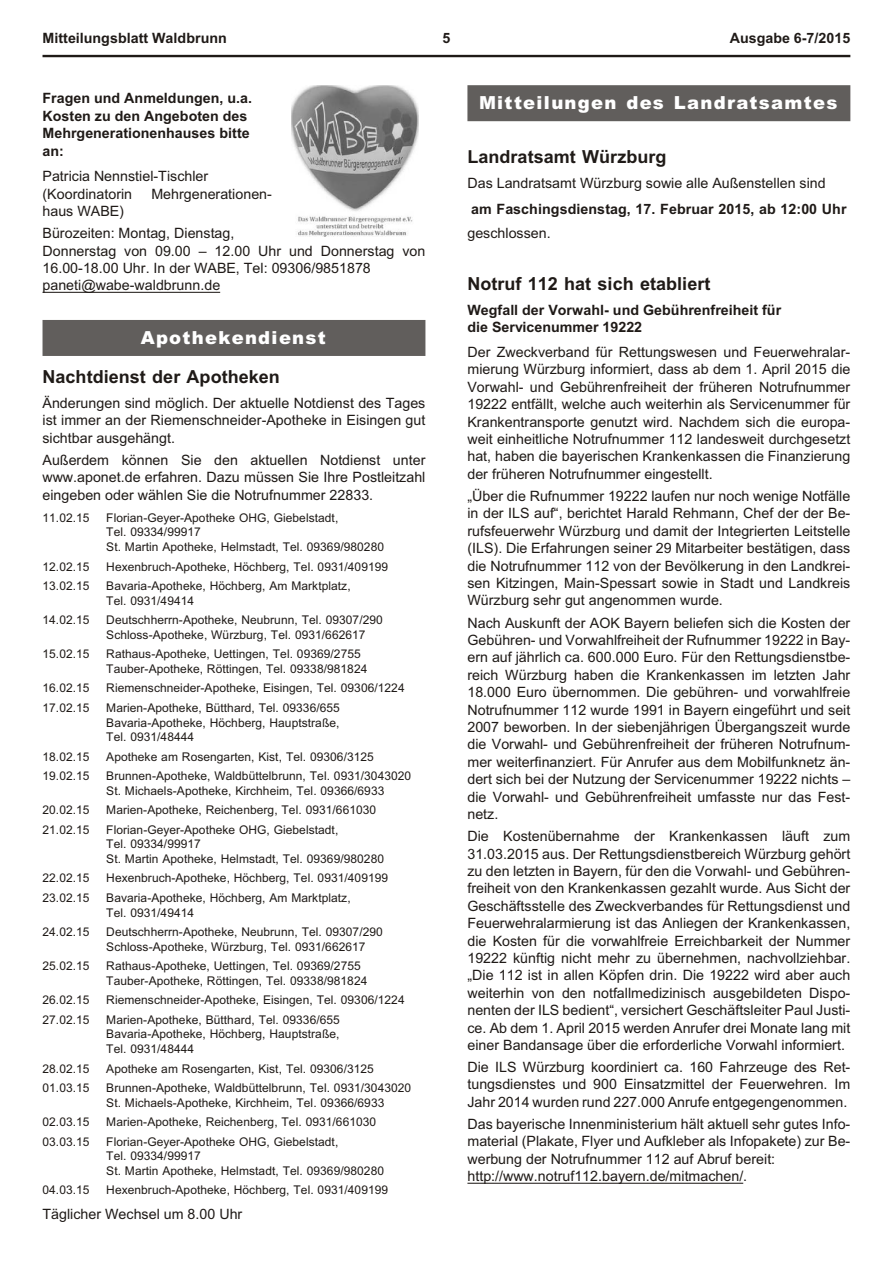
<style>
.page{position:relative;width:894px;height:1263px;background:#fff}
.page>*{position:absolute;margin:0;border:0;box-sizing:border-box;transform-origin:0 0}
.t1{font:700 18px "Arial";color:#1f1a17}
.t2{font:900 18px "Arial";letter-spacing:.07em;color:#fff}
.t3{font:14.25px/17.4px "Arial";color:#1f1a17;text-align:justify}
.t4{font:700 14.25px/17.7px "Arial";letter-spacing:.005em;color:#1f1a17}
.t5{font:12px/14.7px "Arial";letter-spacing:.005em;color:#1f1a17}
</style>
<div class="page">
<hr style="left:43px;top:292px;width:177px;height:1px;background:#1f1a17">
<div style="left:43px;top:320px;width:382px;height:36px;background:#615e5c"></div>
<div style="left:467px;top:85px;width:383px;height:36px;background:#615e5c"></div>
<hr style="left:467px;top:1183px;width:276px;height:1px;background:#1f1a17">
<hr style="left:43px;top:55px;width:807px;height:2px;background:#1f1a17">
<img style="left:291px;top:85px;width:127px;height:151px">
<p class="t4" style="left:43px;top:30px;width:186px">Mitteilungsblatt Waldbrunn</p>
<p class="t4" style="left:442px;top:30px;width:9px">5</p>
<p class="t4" style="left:730px;top:30px;width:122px">Ausgabe 6-7/2015</p>
<p class="t4" style="left:43px;top:90px;width:211px">Fra gen und An mel dun gen, u.a.<br>Kos ten zu den An ge bo ten des<br>Mehr ge ner atio nen hau ses bit te an:</p>
<p class="t3" style="left:43px;top:169px;width:167px">Pat ri cia Nenns tiel-Tisch ler (Ko or di na to rin</p>
<p class="t3" style="left:151px;top:186px;width:122px">Mehr ge ner atio nen -</p>
<p class="t3" style="left:43px;top:201px;width:193px;line-height:22.2px">haus WABE)<br>Bü ro zei ten: Mon tag, Diens tag,</p>
<p class="t3" style="left:43px;top:243px;width:384px;text-align:left">Don ners tag von 09.00 – 12.00 Uhr und Don ners tag von<br>16.00-18.00 Uhr. In der WABE, Tel: 09306/9851878<br>pa ne ti@wabe-wald brunn.de</p>
<p class="t2" style="left:141px;top:331px;width:187px">Apothekendienst</p>
<p class="t1" style="left:43px;top:370px;width:239px">Nacht dienst der Apo the ken</p>
<p class="t3" style="left:43px;top:395px;width:384px">Än de run gen sind mög lich. Der ak tu el le Not dienst des Ta ges ist im mer an der Rie men schnei der-Apo the ke in Ei sin gen gut sicht bar ausgehängt.</p>
<p class="t3" style="left:43px;top:452px;width:384px">Au ßer dem kön nen Sie den ak tu el len Not dienst un ter www.apo net.de er fah ren. Dazu müs sen Sie Ihre Post leit zahl ein ge ben oder wäh len Sie die Not ruf num mer 22833.</p>
<p class="t5" style="left:43px;top:511px;width:49px">11.02.15</p>
<p class="t5" style="left:106px;top:511px;width:279px">Flo ri an-Gey er-Apo the ke OHG, Gie bels tadt,<br>Tel. 09334/99917<br>St. Mar tin Apo the ke, Helms tadt, Tel. 09369/980280</p>
<p class="t5" style="left:43px;top:560px;width:49px">12.02.15</p>
<p class="t5" style="left:106px;top:560px;width:283px">He xen bruch-Apo the ke, Höch berg, Tel. 0931/409199</p>
<p class="t5" style="left:43px;top:580px;width:49px">13.02.15</p>
<p class="t5" style="left:106px;top:580px;width:246px">Ba va ria-Apo the ke, Höch berg, Am Markt platz,<br>Tel. 0931/49414</p>
<p class="t5" style="left:43px;top:614px;width:49px">14.02.15</p>
<p class="t5" style="left:106px;top:614px;width:278px">Deutsch herrn-Apo the ke, Neu brunn, Tel. 09307/290<br>Schloss-Apo the ke, Würz burg, Tel. 0931/662617</p>
<p class="t5" style="left:43px;top:648px;width:49px">15.02.15</p>
<p class="t5" style="left:106px;top:648px;width:263px">Rat haus-Apo the ke, Uet tin gen, Tel. 09369/2755<br>Tau ber-Apo the ke, Röt tin gen, Tel. 09338/981824</p>
<p class="t5" style="left:43px;top:682px;width:49px">16.02.15</p>
<p class="t5" style="left:106px;top:682px;width:300px">Rie men schnei der-Apo the ke, Ei sin gen, Tel. 09306/1224</p>
<p class="t5" style="left:43px;top:701px;width:49px">17.02.15</p>
<p class="t5" style="left:106px;top:701px;width:235px;text-align:justify">Ma rien-Apo the ke, Bütt hard, Tel. 09336/655<br>Ba va ria-Apo the ke, Höch berg, Haupt stra ße, Tel. 0931/48444</p>
<p class="t5" style="left:43px;top:750px;width:49px">18.02.15</p>
<p class="t5" style="left:106px;top:750px;width:269px">Apo the ke am Ro sen gar ten, Kist, Tel. 09306/3125</p>
<p class="t5" style="left:43px;top:770px;width:49px">19.02.15</p>
<p class="t5" style="left:106px;top:770px;width:306px">Brun nen-Apo the ke, Wald büt tel brunn, Tel. 0931/3043020<br>St. Mi cha els-Apo the ke, Kirch heim, Tel. 09366/6933</p>
<p class="t5" style="left:43px;top:804px;width:49px">20.02.15</p>
<p class="t5" style="left:106px;top:804px;width:271px">Ma rien-Apo the ke, Rei chen berg, Tel. 0931/661030</p>
<p class="t5" style="left:43px;top:823px;width:49px">21.02.15</p>
<p class="t5" style="left:106px;top:823px;width:279px">Flo ri an-Gey er-Apo the ke OHG, Gie bels tadt,<br>Tel. 09334/99917<br>St. Mar tin Apo the ke, Helms tadt, Tel. 09369/980280</p>
<p class="t5" style="left:43px;top:872px;width:49px">22.02.15</p>
<p class="t5" style="left:106px;top:872px;width:283px">He xen bruch-Apo the ke, Höch berg, Tel. 0931/409199</p>
<p class="t5" style="left:43px;top:891px;width:49px">23.02.15</p>
<p class="t5" style="left:106px;top:891px;width:246px">Ba va ria-Apo the ke, Höch berg, Am Markt platz,<br>Tel. 0931/49414</p>
<p class="t5" style="left:43px;top:926px;width:49px">24.02.15</p>
<p class="t5" style="left:106px;top:926px;width:278px">Deutsch herrn-Apo the ke, Neu brunn, Tel. 09307/290<br>Schloss-Apo the ke, Würz burg, Tel. 0931/662617</p>
<p class="t5" style="left:43px;top:960px;width:49px">25.02.15</p>
<p class="t5" style="left:106px;top:960px;width:263px">Rat haus-Apo the ke, Uet tin gen, Tel. 09369/2755<br>Tau ber-Apo the ke, Röt tin gen, Tel. 09338/981824</p>
<p class="t5" style="left:43px;top:994px;width:49px">26.02.15</p>
<p class="t5" style="left:106px;top:994px;width:300px">Rie men schnei der-Apo the ke, Ei sin gen, Tel. 09306/1224</p>
<p class="t5" style="left:43px;top:1013px;width:49px">27.02.15</p>
<p class="t5" style="left:106px;top:1013px;width:235px;text-align:justify">Ma rien-Apo the ke, Bütt hard, Tel. 09336/655<br>Ba va ria-Apo the ke, Höch berg, Haupt stra ße, Tel. 0931/48444</p>
<p class="t5" style="left:43px;top:1062px;width:49px">28.02.15</p>
<p class="t5" style="left:106px;top:1062px;width:269px">Apo the ke am Ro sen gar ten, Kist, Tel. 09306/3125</p>
<p class="t5" style="left:43px;top:1082px;width:49px">01.03.15</p>
<p class="t5" style="left:106px;top:1082px;width:306px">Brun nen-Apo the ke, Wald büt tel brunn, Tel. 0931/3043020<br>St. Mi cha els-Apo the ke, Kirch heim, Tel. 09366/6933</p>
<p class="t5" style="left:43px;top:1116px;width:49px">02.03.15</p>
<p class="t5" style="left:106px;top:1116px;width:271px">Ma rien-Apo the ke, Rei chen berg, Tel. 0931/661030</p>
<p class="t5" style="left:43px;top:1135px;width:49px">03.03.15</p>
<p class="t5" style="left:106px;top:1135px;width:279px">Flo ri an-Gey er-Apo the ke OHG, Gie bels tadt,<br>Tel. 09334/99917<br>St. Mar tin Apo the ke, Helms tadt, Tel. 09369/980280</p>
<p class="t5" style="left:43px;top:1184px;width:49px">04.03.15</p>
<p class="t5" style="left:106px;top:1184px;width:283px">He xen bruch-Apo the ke, Höch berg, Tel. 0931/409199</p>
<p class="t3" style="left:43px;top:1207px;width:201px">Täg li cher Wech sel um 8.00 Uhr</p>
<p class="t2" style="left:479px;top:96px;width:360px">Mit tei lun gen des Landratsamtes</p>
<p class="t1" style="left:467px;top:150px;width:201px">Land rats amt Würz burg</p>
<p class="t3" style="left:467px;top:176px;width:360px">Das Land rats amt Würz burg so wie alle Au ßen stel len sind</p>
<p class="t4" style="left:471px;top:201px;width:377px">am Fa schings diens tag, 17. Fe bru ar 2015, ab 12:00 Uhr</p>
<p class="t3" style="left:467px;top:226px;width:85px">ge schlos sen.</p>
<p class="t1" style="left:467px;top:277px;width:244px">Not ruf 112 hat sich eta bliert</p>
<p class="t4" style="left:467px;top:302px;width:315px">Weg fall der Vor wahl- und Ge büh ren frei heit für die Ser vi ce num mer 19222</p>
<p class="t3" style="left:467px;top:345px;width:385px">Der Zwec kver band für Ret tungs we sen und Feu er wehr alar - mie rung Würz burg in for miert, dass ab dem 1. April 2015 die Vor wahl- und Ge büh ren frei heit der frü he ren Not ruf num mer 19222 ent fällt, wel che auch wei ter hin als Ser vi ce num mer für Kran ken trans por te ge nutzt wird. Nach dem sich die eu ro pa - weit ein heit li che Not ruf num mer 112 lan des weit durch ge setzt hat, ha ben die baye ri schen Kran ken kas sen die Fi nanzie rung der frü he ren Not ruf num mer ein ge stellt.</p>
<p class="t3" style="left:467px;top:489px;width:385px">„Über die Ruf num mer 19222 lau fen nur noch we ni ge Not fäl le in der ILS auf“, be rich tet Ha rald Reh mann, Chef der der Be - rufs feu er wehr Würz burg und da mit der In te grier ten Leit stel le (ILS). Die Er fah run gen sei ner 29 Mit ar bei ter be stä ti gen, dass die Not ruf num mer 112 von der Be völ ke rung in den Land krei - sen Kit zin gen, Main-Spes sart so wie in Stadt und Land kreis Würz burg sehr gut an ge nom men wur de.</p>
<p class="t3" style="left:467px;top:615px;width:385px">Nach Aus kunft der AOK Bay ern be lie fen sich die Kos ten der Ge büh ren- und Vor wahl frei heit der Ruf num mer 19222 in Bay - ern auf jähr lich ca. 600.000 Euro. Für den Ret tungs dienst be - reich Würz burg ha ben die Kran ken kas sen im letz ten Jahr 18.000 Euro über nom men. Die ge büh ren- und vor wahl freie Not ruf num mer 112 wur de 1991 in Bay ern ein ge führt und seit 2007 be wor ben. In der sie ben jäh ri gen Über gangs zeit wur de die Vor wahl- und Ge büh ren frei heit der frü he ren Not ruf num - mer wei ter fi nan ziert. Für An ru fer aus dem Mo bil funk netz än - dert sich bei der Nut zung der Ser vi ce num mer 19222 nichts – die Vor wahl- und Ge büh ren frei heit um fass te nur das Fest - netz.</p>
<p class="t3" style="left:467px;top:829px;width:385px">Die Kos ten über nah me der Kran ken kas sen läuft zum 31.03.2015 aus. Der Ret tungs dienst be reich Würz burg ge hört zu den letz ten in Bay ern, für den die Vor wahl- und Ge büh ren - frei heit von den Kran ken kas sen ge zahlt wur de. Aus Sicht der Ge schäfts stel le des Zwec kver ban des für Ret tungs dienst und Feu er wehr alar mie rung ist das An lie gen der Kran ken kas sen, die Kos ten für die vor wahl freie Er reich bar keit der Num mer 19222 künf tig nicht mehr zu über neh men, nach voll zieh bar. „Die 112 ist in al len Köp fen drin. Die 19222 wird aber auch wei ter hin von den not fall me di zi nisch aus ge bil de ten Dis po - nen ten der ILS be dient“, ver si chert Ge schäfts lei ter Paul Jus ti - ce. Ab dem 1. April 2015 wer den An ru fer drei Mo na te lang mit ei ner Band an sa ge über die er for der li che Vor wahl in for miert.</p>
<p class="t3" style="left:467px;top:1060px;width:384px">Die ILS Würz burg ko or di niert ca. 160 Fahr zeu ge des Ret - tungs dien stes und 900 Ein satz mit tel der Feu er weh ren. Im Jahr 2014 wur den rund 227.000 An ru fe ent ge gen ge nom men.</p>
<p class="t3" style="left:467px;top:1117px;width:384px;text-align:left">Das baye ri sche In nen mi nis te ri um hält ak tu ell sehr gu tes In fo - ma te ri al (Pla ka te, Fly er und Auf kle ber als In fo pa ke te) zur Be - wer bung der Not ruf num mer 112 auf Ab ruf be reit: http://www.not ruf112.bay ern.de/mit ma chen/.</p>
</div>
